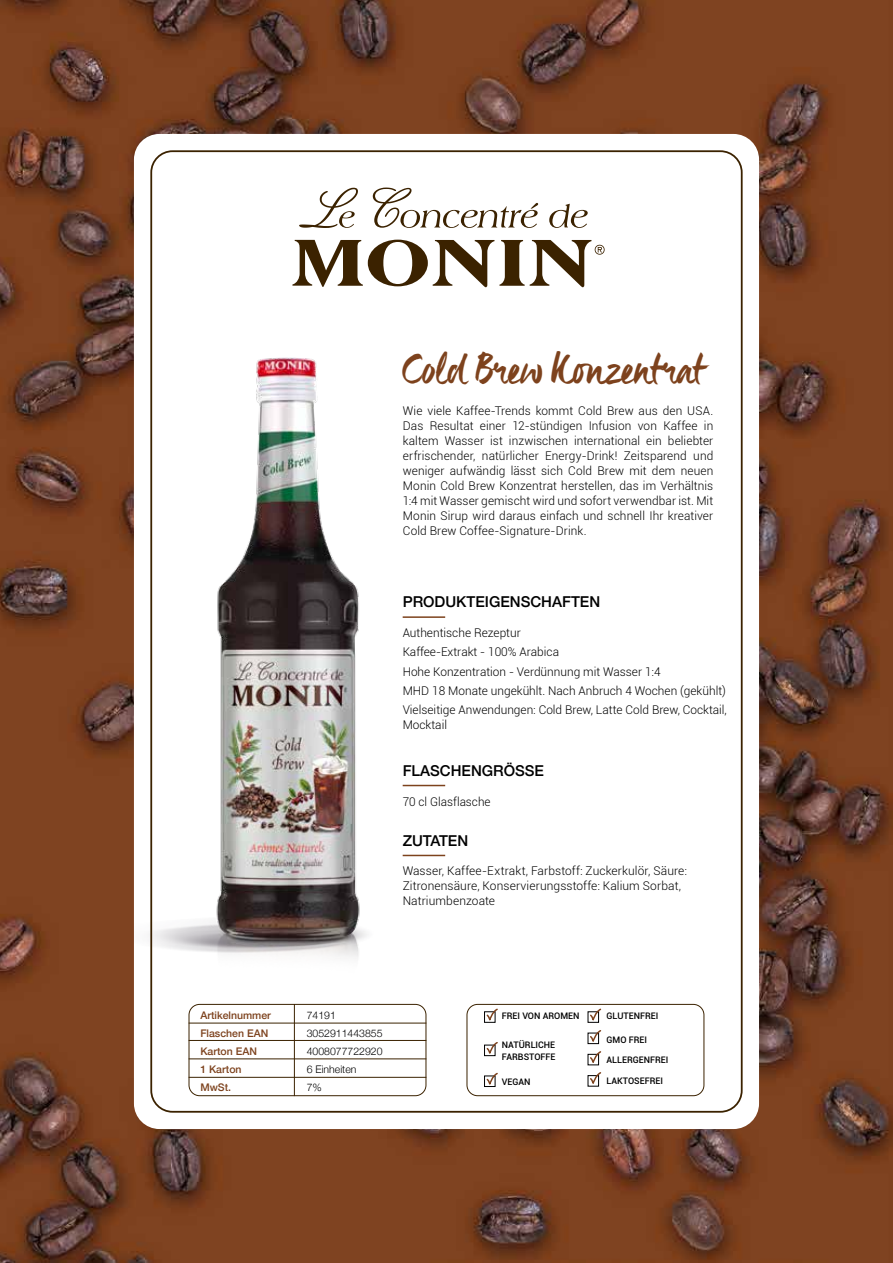
<style>
.page{position:relative;width:893px;height:1263px;background:#fff}
.page>*{position:absolute;margin:0;border:0;box-sizing:border-box;transform-origin:0 0}
.t1{font:51px "Maneo";letter-spacing:-.035em;color:#7d421d;scale:.92 1}
.t2{font:500 15px "Helvetica Neue";color:#000}
.t3{font:300 12px/15px "Roboto";color:#000}
.t4{font:500 10.5px "Helvetica Neue";color:#7d421d}
.t5{font:300 10.5px "Helvetica Neue";color:#000}
.t6{font:500 9px/12px "Roboto";color:#000}
</style>
<div class="page">
<img style="left:0;top:0;width:893px;height:1263px">
<div style="left:134px;top:134px;width:625px;height:995px;background:#fff;border-radius:26px"></div>
<img style="left:149px;top:357px;width:218px;height:628px">
<div style="left:467px;top:1004px;width:237px;height:92px;border:1px solid #3b2200;border-radius:11px"></div>
<div style="left:588px;top:1011px;width:11px;height:12px;border:1px solid #000"></div>
<div style="left:588px;top:1033px;width:11px;height:11px;border:1px solid #000"></div>
<div style="left:484px;top:1011px;width:11px;height:12px;border:1px solid #000"></div>
<svg style="left:485px;top:1008px;width:13px;height:13px"></svg>
<div style="left:484px;top:1045px;width:11px;height:11px;border:1px solid #000"></div>
<svg style="left:485px;top:1042px;width:13px;height:12px"></svg>
<div style="left:484px;top:1075px;width:11px;height:12px;border:1px solid #000"></div>
<svg style="left:485px;top:1072px;width:13px;height:13px"></svg>
<svg style="left:589px;top:1051px;width:13px;height:13px"></svg>
<svg style="left:589px;top:1072px;width:13px;height:13px"></svg>
<svg style="left:589px;top:1030px;width:13px;height:13px"></svg>
<svg style="left:589px;top:1008px;width:13px;height:13px"></svg>
<hr style="left:189px;top:1023px;width:237px;height:1px;background:#3b2200">
<hr style="left:294px;top:1004px;width:1px;height:92px;background:#3b2200">
<div style="left:189px;top:1004px;width:237px;height:92px;border:1px solid #3b2200;border-radius:11px"></div>
<hr style="left:189px;top:1040px;width:237px;height:1px;background:#3b2200">
<hr style="left:189px;top:1058px;width:237px;height:1px;background:#3b2200">
<hr style="left:189px;top:1077px;width:237px;height:1px;background:#3b2200">
<hr style="left:403px;top:616px;width:42px;height:2px;background:#7d421d">
<hr style="left:403px;top:785px;width:42px;height:1px;background:#7d421d">
<hr style="left:403px;top:855px;width:42px;height:1px;background:#7d421d">
<svg style="left:292px;top:240px;width:313px;height:47px"></svg>
<svg style="left:299px;top:188px;width:59px;height:40px"></svg>
<svg style="left:373px;top:188px;width:165px;height:40px"></svg>
<svg style="left:549px;top:204px;width:39px;height:24px"></svg>
<h1 class="t1" style="left:402px;top:333px;width:332px">Cold Brew Konzentrat</h1>
<p class="t3" style="left:403px;top:403px;width:312px;text-align:justify">Wie viele Kaffee-Trends kommt Cold Brew aus den USA.<br>Das Resultat einer 12-stündigen Infusion von Kaffee in kaltem Wasser ist inzwischen international ein beliebter erfrischender, natürlicher Energy-Drink! Zeitsparend und weniger aufwändig lässt sich Cold Brew mit dem neuen Monin Cold Brew Konzentrat herstellen, das im Verhältnis 1:4 mit Wasser gemischt wird und sofort verwendbar ist. Mit Monin Sirup wird daraus einfach und schnell Ihr kreativer Cold Brew Coffee-Signature-Drink.</p>
<p class="t2" style="left:403px;top:590px;width:199px">PRODUKTEIGENSCHAFTEN</p>
<p class="t3" style="left:403px;top:623px;width:326px;line-height:19.2px">Authentische Rezeptur<br>Kaffee-Extrakt - 100% Arabica<br>Hohe Konzentration - Verdünnung mit Wasser 1:4<br>MHD 18 Monate ungekühlt. Nach Anbruch 4 Wochen (gekühlt)<br>Vielseitige Anwendungen: Cold Brew, Latte Cold Brew, Cocktail,</p>
<p class="t3" style="left:403px;top:717px;width:46px">Mocktail</p>
<p class="t2" style="left:403px;top:758px;width:143px">FLASCHENGRÖSSE</p>
<p class="t3" style="left:403px;top:793px;width:89px">70 cl Glasflasche</p>
<p class="t2" style="left:403px;top:828px;width:67px">ZUTATEN</p>
<p class="t3" style="left:403px;top:863px;width:286px">Wasser, Kaffee-Extrakt, Farbstoff: Zuckerkulör, Säure:<br>Zitronensäure, Konservierungsstoffe: Kalium Sorbat,<br>Natriumbenzoate</p>
<p class="t4" style="left:200px;top:1007px;width:72px">Artikelnummer</p>
<p class="t5" style="left:307px;top:1007px;width:31px">74191</p>
<p class="t4" style="left:200px;top:1025px;width:69px">Flaschen EAN</p>
<p class="t5" style="left:307px;top:1025px;width:77px">3052911443855</p>
<p class="t4" style="left:200px;top:1043px;width:58px">Karton EAN</p>
<p class="t5" style="left:307px;top:1043px;width:77px">4008077722920</p>
<p class="t4" style="left:200px;top:1061px;width:43px">1 Karton</p>
<p class="t5" style="left:307px;top:1061px;width:51px">6 Einheiten</p>
<p class="t4" style="left:200px;top:1079px;width:32px">MwSt.</p>
<p class="t5" style="left:307px;top:1079px;width:17px">7%</p>
<p class="t6" style="left:502px;top:1010px;width:79px">FREI VON AROMEN</p>
<p class="t6" style="left:502px;top:1039px;width:55px">NATÜRLICHE<br>FARBSTOFFE</p>
<p class="t6" style="left:502px;top:1075px;width:30px">VEGAN</p>
<p class="t6" style="left:606px;top:1010px;width:53px">GLUTENFREI</p>
<p class="t6" style="left:606px;top:1033px;width:42px">GMO FREI</p>
<p class="t6" style="left:606px;top:1054px;width:64px">ALLERGENFREI</p>
<p class="t6" style="left:606px;top:1074px;width:58px">LAKTOSEFREI</p>
</div>
